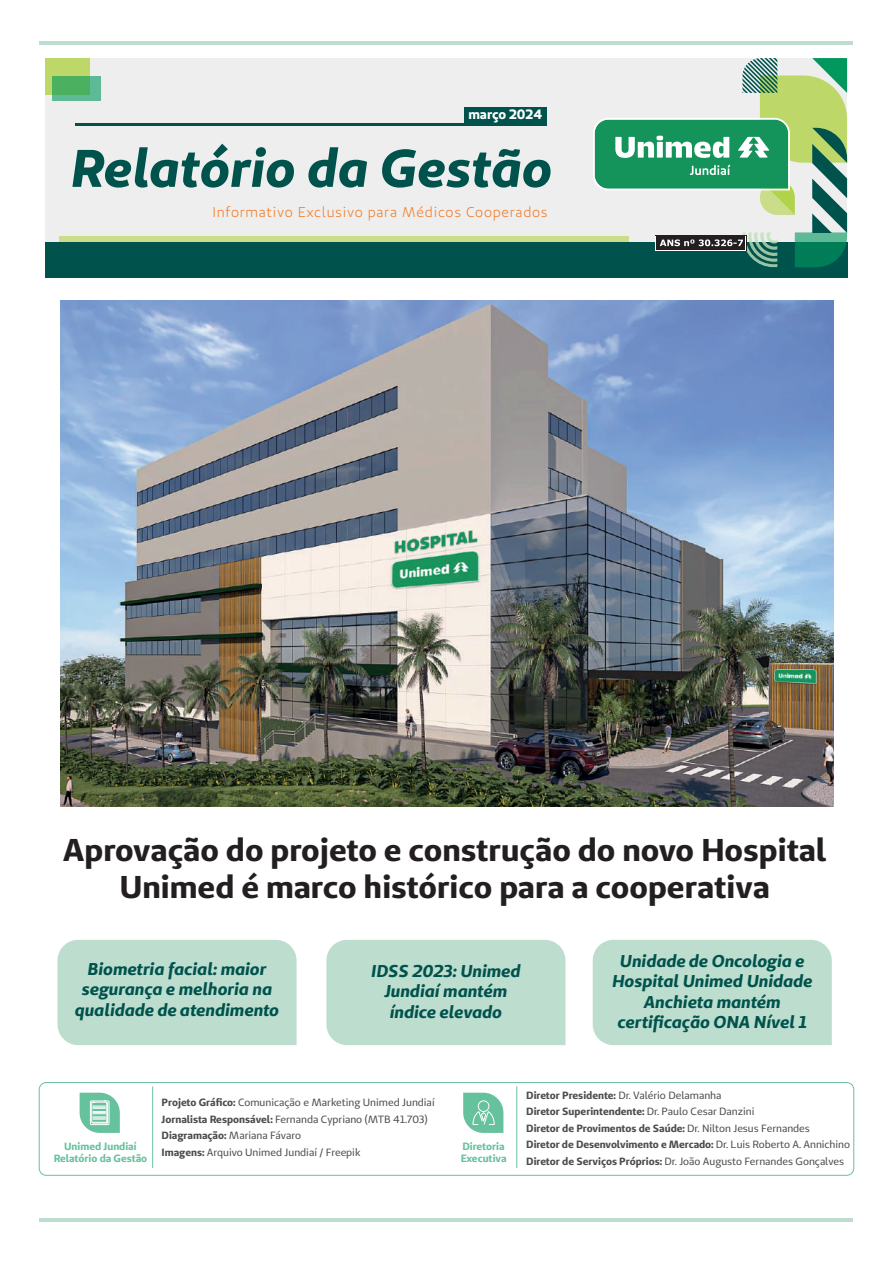
<style>
.page{position:relative;width:893px;height:1263px;background:#fff}
.page>*{position:absolute;margin:0;border:0;box-sizing:border-box;transform-origin:0 0}
.t1{font:italic 52.8px "Unimed Sans 2020 Bold";color:#00524d}
.t2{font:700 31.5px/37.8px "Unimed Sans";color:#231f20;text-align:center}
.t3{font:italic 700 17.1px/20.5px "Unimed Sans";color:#00524d;text-align:center}
.t4{font:14.1px "Unimed Sans 2020 Book";letter-spacing:.05em;color:#f47924}
.t5{font:13.5px "Unimed Sans 2020 Bold";letter-spacing:-.01em;color:#fff}
.t6{font:700 10.5px/16.5px "Unimed Sans";letter-spacing:-.005em;color:#4b4c4d}
.t7{font:10.5px/16.5px "Unimed Sans";color:#4b4c4d}
.t8{font:700 10.5px/12.6px "Unimed Sans";color:#00985c}
.s1{font-weight:700}
.s2{font-weight:400}
</style>
<div class="page">
<img style="left:60px;top:300px;width:773px;height:506px">
<div style="left:57px;top:940px;width:240px;height:105px;background:#bddece"></div>
<hr style="left:40px;top:42px;width:813px;height:3px;background:#bddece">
<hr style="left:39px;top:1218px;width:814px;height:3px;background:#bddece">
<div style="left:45px;top:58px;width:802px;height:218px;background:#edeeed"></div>
<div style="left:45px;top:58px;width:45px;height:36px;background:#bdd869"></div>
<svg style="left:52px;top:76px;width:49px;height:25px"></svg>
<svg style="left:59px;top:236px;width:534px;height:7px;background:#acc981"></svg>
<hr style="left:75px;top:123px;width:472px;height:2px;background:#00524d">
<div style="left:465px;top:107px;width:82px;height:17px;background:#00524d"></div>
<div style="left:45px;top:243px;width:802px;height:35px;background:#00524d"></div>
<svg style="left:593px;top:58px;width:254px;height:209px"></svg>
<div style="left:39px;top:1082px;width:815px;height:94px;border:1px solid #00985c;border-radius:7px"></div>
<svg style="left:463px;top:1093px;width:40px;height:40px;background:#81ccae"></svg>
<hr style="left:516px;top:1086px;width:1px;height:82px;background:#00985c">
<hr style="left:152px;top:1086px;width:1px;height:82px;background:#00985c">
<svg style="left:80px;top:1093px;width:40px;height:40px;background:#91d2b8"></svg>
<div style="left:326px;top:940px;width:239px;height:105px;background:#bddece"></div>
<div style="left:593px;top:940px;width:239px;height:105px;background:#bddece"></div>
<p class="t5" style="left:468px;top:105px;width:75px">março 2024</p>
<h1 class="t1" style="left:70px;top:133px;width:483px">Relatório da Gestão</h1>
<h3 class="t4" style="left:212px;top:203px;width:337px">Informativo Exclusivo para Médicos Cooperados</h3>
<h2 class="t2" style="left:63px;top:830px;width:765px">Aprovação do projeto e construção do novo Hospital<br>Unimed é marco histórico para a cooperativa</h2>
<h3 class="t3" style="left:75px;top:958px;width:206px">Biometria facial: maior segurança e melhoria na qualidade de atendimento</h3>
<h3 class="t3" style="left:371px;top:960px;width:151px">IDSS 2023: Unimed<br>Jundiaí mantém índice elevado</h3>
<h3 class="t3" style="left:612px;top:950px;width:202px">Unidade de Oncologia e<br>Hospital Unimed Unidade<br>Anchieta mantém certificação ONA Nível 1</h3>
<p class="t8" style="left:53px;top:1139px;width:95px;text-align:center">Unimed Jundiaí<br>Relatório da Gestão</p>
<p class="t7" style="left:162px;top:1094px;width:274px"><span class="s1">Projeto Gráfico:</span> Comunicação e Marketing Unimed Jundiaí <span class="s1">Jornalista Responsável:</span> Fernanda Cypriano (MTB 41.703)<br><span class="s1">Diagramação:</span> Mariana Fávaro<br><span class="s1">Imagens:</span> Arquivo Unimed Jundiaí / Freepik</p>
<p class="t8" style="left:460px;top:1139px;width:48px">Diretoria<br>Executiva</p>
<p class="t6" style="left:526px;top:1086px;width:325px">Diretor Presidente: <span class="s2">Dr. Valério Delamanha<br></span>Diretor Superintendente: <span class="s2">Dr. Paulo Cesar Danzini<br></span>Diretor de Provimentos de Saúde: <span class="s2">Dr. Nilton Jesus Fernandes<br></span>Diretor de Desenvolvimento e Mercado: <span class="s2">Dr. Luis Roberto A. Annichino </span>Diretor de Serviços Próprios: <span class="s2">Dr. João Augusto Fernandes Gonçalves</span></p>
</div>
